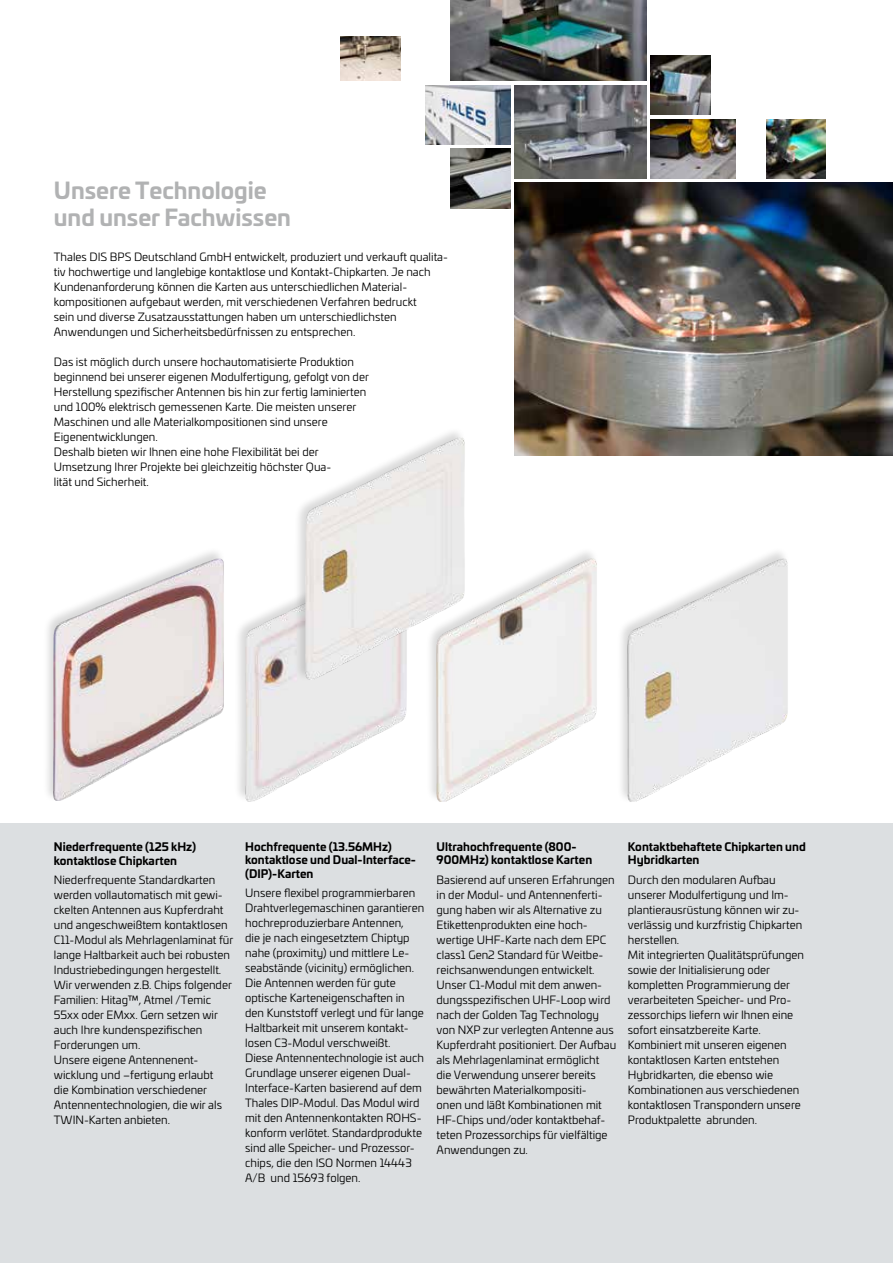
<style>
.page{position:relative;width:893px;height:1263px;background:#fff}
.page>*{position:absolute;margin:0;border:0;box-sizing:border-box;transform-origin:0 0}
.t1{font:700 22.5px/27px "Univia Pro";color:#b1b2b3}
.t2{font:11.25px/15px "Univia Pro";color:#000}
.t3{font:700 11.25px/13.5px "Univia Pro";color:#000}
</style>
<div class="page">
<div style="left:42px;top:547px;width:183px;height:256px;background:#000;opacity:.15"></div>
<img style="left:54px;top:558px;width:169px;height:242px">
<div style="left:234px;top:550px;width:175px;height:253px;background:#000;opacity:.15"></div>
<img style="left:245px;top:560px;width:161px;height:241px">
<div style="left:425px;top:547px;width:174px;height:256px;background:#000;opacity:.15"></div>
<img style="left:437px;top:558px;width:159px;height:243px">
<div style="left:294px;top:427px;width:172px;height:255px;background:#000;opacity:.15"></div>
<img style="left:305px;top:438px;width:159px;height:242px">
<div style="left:616px;top:547px;width:174px;height:257px;background:#000;opacity:.15"></div>
<img style="left:628px;top:558px;width:160px;height:243px">
<img style="left:514px;top:183px;width:379px;height:272px">
<img style="left:514px;top:85px;width:132px;height:94px">
<img style="left:651px;top:119px;width:85px;height:60px">
<img style="left:766px;top:119px;width:60px;height:60px">
<img style="left:651px;top:55px;width:59px;height:60px">
<img style="left:425px;top:85px;width:85px;height:60px">
<img style="left:451px;top:149px;width:59px;height:59px">
<img style="left:451px;top:0;width:195px;height:81px">
<img style="left:341px;top:36px;width:59px;height:45px">
<div style="left:0;top:823px;width:893px;height:440px;background:#dcdfe1"></div>
<h1 class="t1" style="left:54px;top:176px;width:239px">Unsere Technologie und unser Fachwissen</h1>
<p class="t2" style="left:54px;top:249px;width:396px">Thales DIS BPS Deutschland GmbH entwickelt, produziert und verkauft qualita&shy;tiv hochwertige und langlebige kontaktlose und Kontakt-Chipkarten. Je nach Kundenanforderung können die Karten aus unterschiedlichen Material&shy;kompositionen aufgebaut werden, mit verschiedenen Verfahren bedruckt<br>sein und diverse Zusatzausstattungen haben um unterschiedlichsten Anwendungen und Sicherheitsbedürfnissen zu entsprechen.</p>
<p class="t2" style="left:54px;top:354px;width:317px">Das ist möglich durch unsere hochautomatisierte Produktion beginnend bei unserer eigenen Modulfertigung, gefolgt von der Herstellung spezifischer Antennen bis hin zur fertig laminierten und 100% elektrisch gemessenen Karte. Die meisten unserer Maschinen und alle Materialkompositionen sind unsere Eigenentwicklungen.<br>Deshalb bieten wir Ihnen eine hohe Flexibilität bei der Umsetzung Ihrer Projekte bei gleichzeitig höchster Qua-<br>lität und Sicherheit.</p>
<p class="t3" style="left:54px;top:839px;width:144px">Niederfrequente (125 kHz) kontaktlose Chipkarten</p>
<p class="t2" style="left:54px;top:872px;width:181px">Niederfrequente Standardkarten werden vollautomatisch mit gewi&shy;ckelten Antennen aus Kupferdraht und angeschweißtem kontaktlosen<br>C11-Modul als Mehrlagenlaminat für lange Haltbarkeit auch bei robusten<br>Industriebedingungen hergestellt.<br>Wir verwenden z.B. Chips folgender<br>Familien: Hitag™, Atmel /Temic<br>55xx oder EMxx. Gern setzen wir auch Ihre kundenspezifischen<br>Forderungen um.<br>Unsere eigene Antennenent&shy;wicklung und –fertigung erlaubt<br>die Kombination verschiedener<br>Antennentechnologien, die wir als<br>TWIN-Karten anbieten.</p>
<p class="t3" style="left:245px;top:839px;width:172px">Hochfrequente (13.56MHz) kontaktlose und Dual-Interface-(DIP)-Karten</p>
<p class="t2" style="left:245px;top:885px;width:181px">Unsere flexibel programmierbaren Drahtverlegemaschinen garantieren hochreproduzierbare Antennen,<br>die je nach eingesetztem Chiptyp nahe (proximity) und mittlere Le&shy;seabstände (vicinity) ermöglichen.<br>Die Antennen werden für gute optische Karteneigenschaften in den Kunststoff verlegt und für lange Haltbarkeit mit unserem kontakt&shy;losen C3-Modul verschweißt.<br>Diese Antennentechnologie ist auch Grundlage unserer eigenen Dual-Interface-Karten basierend auf dem Thales DIP-Modul. Das Modul wird mit den Antennenkontakten ROHS&shy;konform verlötet. Standardprodukte sind alle Speicher- und Prozessor&shy;chips, die den ISO Normen 14443<br>A/B und 15693 folgen.</p>
<p class="t3" style="left:437px;top:839px;width:157px">Ultrahochfrequente (800-<br>900MHz) kontaktlose Karten</p>
<p class="t2" style="left:437px;top:872px;width:181px">Basierend auf unseren Erfahrungen in der Modul- und Antennenferti&shy;gung haben wir als Alternative zu<br>Etikettenprodukten eine hoch&shy;wertige UHF-Karte nach dem EPC class1 Gen2 Standard für Weitbe&shy;reichsanwendungen entwickelt.<br>Unser C1-Modul mit dem anwen&shy;dungsspezifischen UHF-Loop wird nach der Golden Tag Technology von NXP zur verlegten Antenne aus<br>Kupferdraht positioniert. Der Aufbau als Mehrlagenlaminat ermöglicht die Verwendung unserer bereits bewährten Materialkompositi-<br>onen und läßt Kombinationen mit<br>HF-Chips und/oder kontaktbehaf&shy;teten Prozessorchips für vielfältige<br>Anwendungen zu.</p>
<p class="t3" style="left:628px;top:839px;width:179px">Kontaktbehaftete Chipkarten und<br>Hybridkarten</p>
<p class="t2" style="left:628px;top:872px;width:178px">Durch den modularen Aufbau unserer Modulfertigung und Im&shy;plantierausrüstung können wir zu&shy;verlässig und kurzfristig Chipkarten herstellen.<br>Mit integrierten Qualitätsprüfungen sowie der Initialisierung oder kompletten Programmierung der verarbeiteten Speicher- und Pro&shy;zessorchips liefern wir Ihnen eine sofort einsatzbereite Karte.<br>Kombiniert mit unseren eigenen kontaktlosen Karten entstehen<br>Hybridkarten, die ebenso wie<br>Kombinationen aus verschiedenen kontaktlosen Transpondern unsere<br>Produktpalette abrunden.</p>
</div>
